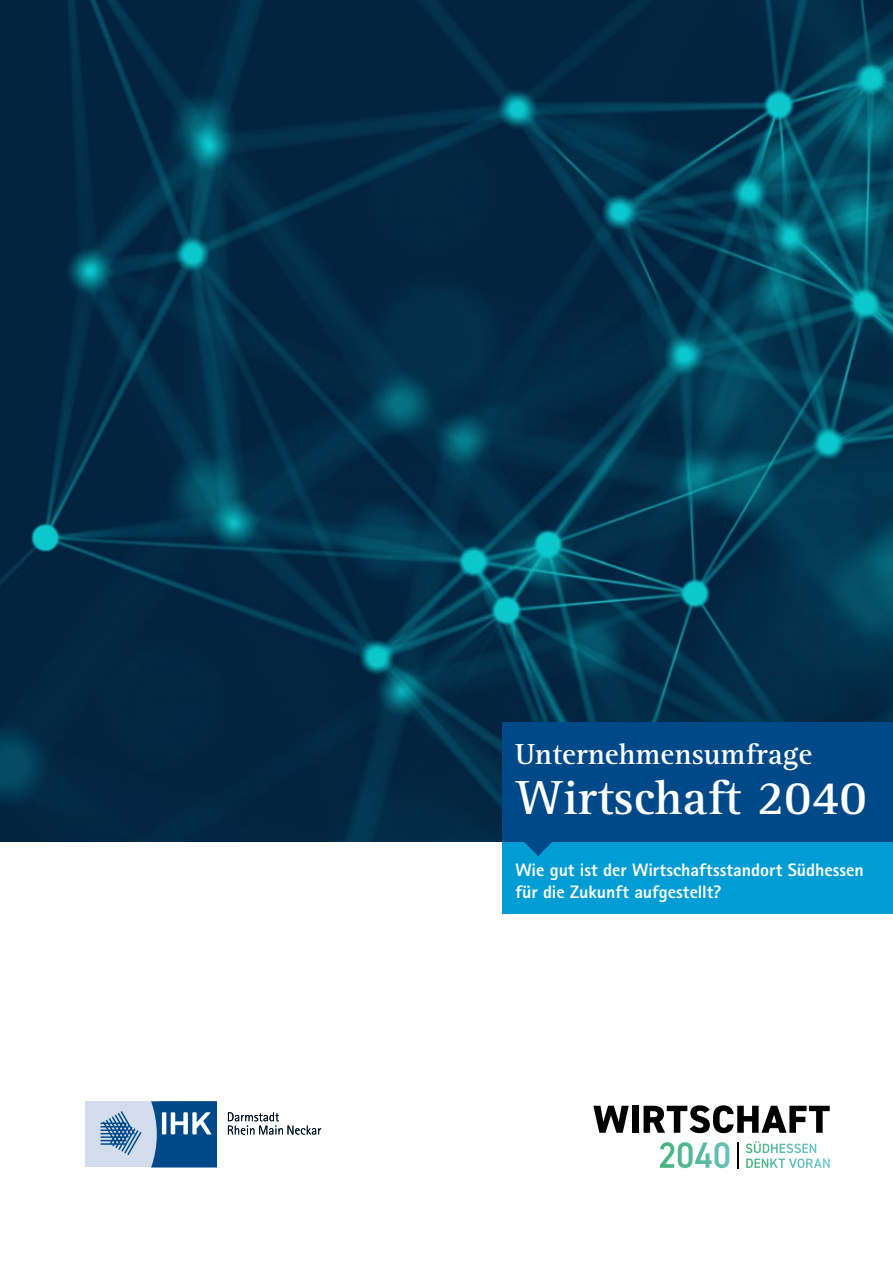
<style>
.page{position:relative;width:893px;height:1263px;background:#fff}
.page>*{position:absolute;margin:0;border:0;box-sizing:border-box;transform-origin:0 0}
.t1{font:700 49.5px "Agfa Rotis Serif";color:#fff}
.t2{font:700 30px "Agfa Rotis Serif";color:#fff}
.t3{font:800 18px/21.6px "Agfa Rotis Sans Serif";letter-spacing:-.005em;color:#fff}
</style>
<div class="page">
<div style="left:85px;top:1101px;width:74px;height:66px;background:#d2dcea"></div>
<svg style="left:101px;top:1111px;width:41px;height:44px"></svg>
<svg style="left:151px;top:1101px;width:66px;height:66px;background:#2d699d"></svg>
<svg style="left:228px;top:1112px;width:93px;height:22px"></svg>
<img style="left:0;top:0;width:893px;height:842px">
<hr style="left:737px;top:1142px;width:2px;height:26px;background:#000">
<svg style="left:660px;top:1142px;width:69px;height:26px"></svg>
<svg style="left:593px;top:1106px;width:36px;height:27px"></svg>
<div style="left:632px;top:1106px;width:7px;height:27px;background:#000"></div>
<svg style="left:644px;top:1105px;width:186px;height:28px"></svg>
<svg style="left:746px;top:1141px;width:84px;height:27px"></svg>
<div style="left:503px;top:722px;width:390px;height:143px;background:#004988"></div>
<div style="left:503px;top:842px;width:390px;height:71px;background:#009dd4"></div>
<svg style="left:524px;top:842px;width:28px;height:14px"></svg>
<h2 class="t2" style="left:515px;top:737px;width:298px">Unternehmensumfrage</h2>
<h1 class="t1" style="left:515px;top:768px;width:353px">Wirtschaft 2040</h1>
<p class="t3" style="left:515px;top:859px;width:350px">Wie gut ist der Wirtschaftsstandort Südhessen für die Zukunft aufgestellt?</p>
</div>
